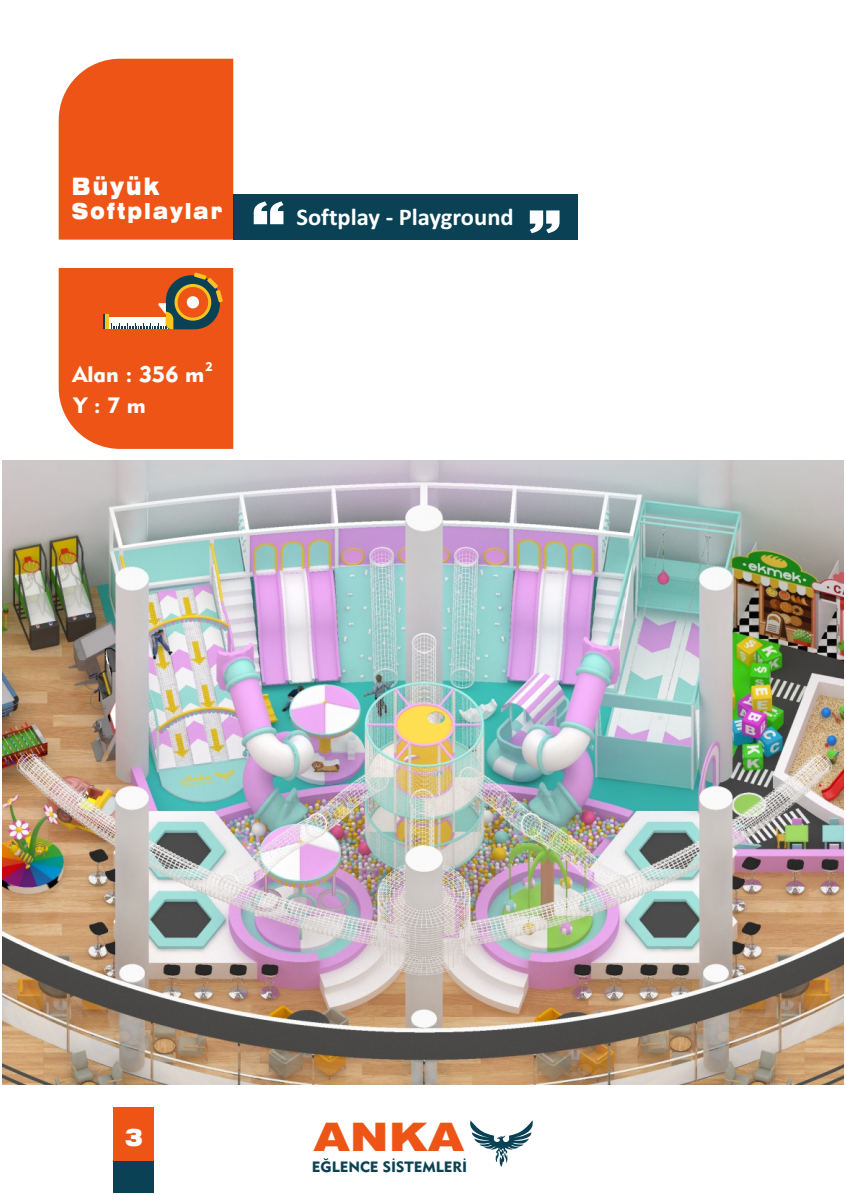
<style>
.page{position:relative;width:846px;height:1195px;background:#fff}
.page>*{position:absolute;margin:0;border:0;box-sizing:border-box;transform-origin:0 0}
.t1{font:900 39.4px "Arial";color:#ed5416;scale:1.19 1}
.t2{font:900 expanded 33px "Swiss 721 BT";color:#fff;scale:.77 1}
.t3{font:700 24px "Calibri";color:#fff}
.t4{font:900 expanded 24px "Swiss 721 BT";letter-spacing:.125em;color:#fff;scale:.77 1}
.t5{font:900 expanded 24px "Swiss 721 BT";letter-spacing:.125em;color:#fff;scale:.76 1}
.t6{font:22.2px "Geometric 415 BT Black A";color:#fff}
.t7{font:900 expanded 22px "Swiss 721 BT";letter-spacing:.125em;color:#fff;scale:.77 1}
.t8{font:22px "Geometric 415 BT Black A";color:#fff}
.t9{font:14.8px "Geometric 415 BT Black A";color:#0a4154}
.t10{font:12.4px "Geometric 415 BT Black A";color:#fff}
.s1{font-size:21.4px}
.s2{font-size:15px}
</style>
<div class="page">
<div style="left:114px;top:1108px;width:40px;height:85px;background:#ed5416"></div>
<svg style="left:470px;top:1120px;width:63px;height:47px"></svg>
<div style="left:114px;top:1161px;width:40px;height:32px;background:#0a4154"></div>
<div style="left:233px;top:194px;width:345px;height:46px;background:#0a4154"></div>
<svg style="left:530px;top:210px;width:29px;height:23px"></svg>
<svg style="left:254px;top:201px;width:29px;height:23px"></svg>
<div style="left:59px;top:59px;width:174px;height:181px;background:#ed5416"></div>
<img style="left:2px;top:460px;width:842px;height:624px">
<svg style="left:59px;top:268px;width:174px;height:181px;background:#e35d24"></svg>
<p class="t4" style="left:72px;top:176px;width:115px">Büyük</p>
<p class="t7" style="left:72px;top:202px;width:197px">Softplaylar</p>
<h2 class="t2" style="left:84px;top:180px;width:163px">300 <span class="s1">m</span><span class="s2">2</span></h2>
<p class="t10" style="left:205px;top:361px;width:9px">2</p>
<p class="t6" style="left:72px;top:365px;width:133px">Alan : 356 m</p>
<p class="t8" style="left:73px;top:396px;width:74px">Y : 7 m</p>
<p class="t3" style="left:296px;top:207px;width:219px">Softplay - Playground</p>
<p class="t5" style="left:125px;top:1127px;width:25px">3</p>
<h1 class="t1" style="left:314px;top:1122px;width:128px">ANKA</h1>
<p class="t9" style="left:312px;top:1160px;width:157px">EĞLENCE SİSTEMLERİ</p>
</div>
